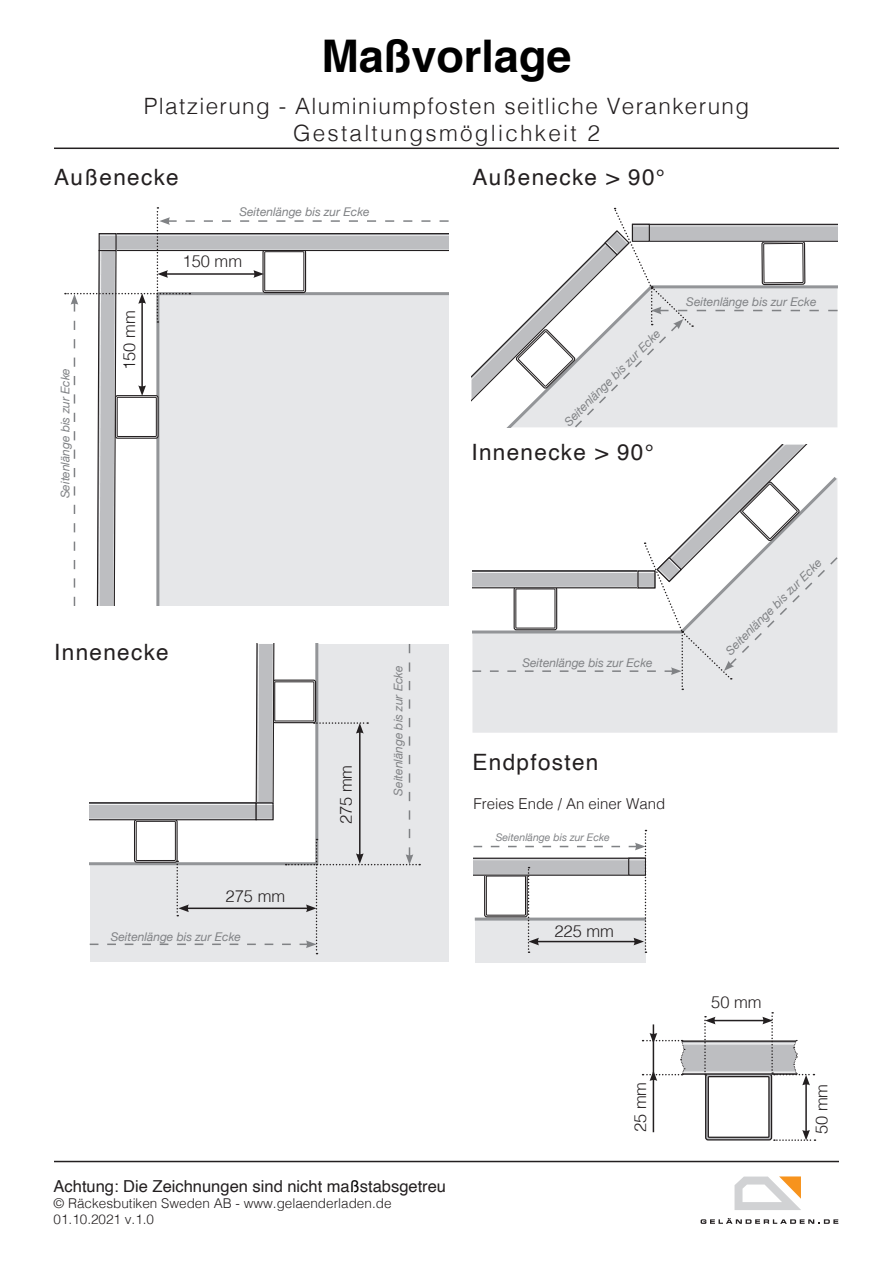
<style>
.page{position:relative;width:893px;height:1263px;background:#fff}
.page>*{position:absolute;margin:0;border:0;box-sizing:border-box;transform-origin:0 0}
.Rubrik_huvud_-_tyska{font:700 45px "Helvetica";color:#000}
.Mellanrubrik_-tyska{font:22.5px "Helvetica";letter-spacing:.06em;color:#231f20}
.Underrubrik_tyska{font:300 22.5px "Helvetica";letter-spacing:.06em;color:#231f20}
.Underrubrik_-_tyska{font:300 22.5px "Helvetica";letter-spacing:.1em;color:#231f20}
.Mått{font:16.5px "Helvetica";color:#231f20}
.Mått-2{font:300 16.5px "Helvetica";color:#231f20}
.Mått-3{font:300 15px "Helvetica";color:#231f20}
.Mått-4{font:300 13.5px "Helvetica";color:#231f20}
.kursiv_liten_text{font:italic 12px "Helvetica Neue";color:#808285}
.kursiv_liten_text-2{font:italic 10.5px "Helvetica Neue";color:#808285}
.s1{color:#000}
</style>
<div class="page">
<div style="left:472px;top:690px;width:365px;height:43px;background:#e6e7e9"></div>
<div style="left:90px;top:864px;width:359px;height:98px;background:#e6e7e9"></div>
<div style="left:317px;top:644px;width:132px;height:288px;background:#e6e7e9"></div>
<div style="left:475px;top:919px;width:189px;height:43px;background:#e6e7e9"></div>
<div style="left:646px;top:805px;width:43px;height:163px;background:#fff"></div>
<svg style="left:471px;top:208px;width:367px;height:220px"></svg>
<svg style="left:472px;top:445px;width:366px;height:245px"></svg>
<svg style="left:90px;top:644px;width:330px;height:310px"></svg>
<svg style="left:65px;top:207px;width:384px;height:399px"></svg>
<svg style="left:643px;top:1012px;width:172px;height:129px"></svg>
<svg style="left:474px;top:830px;width:172px;height:123px"></svg>
<svg style="left:734px;top:1176px;width:67px;height:34px"></svg>
<svg style="left:701px;top:1218px;width:137px;height:6px"></svg>
<hr style="left:54px;top:1161px;width:785px;height:1px;background:#231f20">
<hr style="left:54px;top:148px;width:785px;height:1px;background:#231f20">
<p class="Rubrik_huvud_-_tyska" style="left:321px;top:20px;width:252px">Maßvorlage</p>
<p class="Underrubrik_tyska" style="left:144px;top:86px;width:607px">Platzierung - Aluminiumpfosten seitliche Verankerung</p>
<p class="Underrubrik_-_tyska" style="left:293px;top:113px;width:308px">Gestaltungsmöglichkeit 2</p>
<p class="Mellanrubrik_-tyska" style="left:54px;top:160px;width:126px">Außenecke</p>
<p class="Mellanrubrik_-tyska" style="left:472px;top:160px;width:194px">Außenecke &gt; 90°</p>
<p class="kursiv_liten_text" style="left:239px;top:203px;width:132px">Seitenlänge bis zur Ecke</p>
<p class="kursiv_liten_text" style="left:57px;top:498px;width:132px;rotate:-90deg">Seitenlänge bis zur Ecke</p>
<p class="Mått-2" style="left:115px;top:370px;width:61px;rotate:-90deg">150 mm</p>
<p class="Mått-2" style="left:182px;top:247px;width:61px">150 mm</p>
<p class="Mellanrubrik_-tyska" style="left:54px;top:635px;width:116px">Innenecke</p>
<p class="Mått-2" style="left:226px;top:882px;width:61px">275 mm</p>
<p class="kursiv_liten_text" style="left:111px;top:928px;width:132px">Seitenlänge bis zur Ecke</p>
<p class="Mått-2" style="left:332px;top:824px;width:61px;rotate:-90deg">275 mm</p>
<p class="kursiv_liten_text" style="left:389px;top:795px;width:132px;rotate:-90deg">Seitenlänge bis zur Ecke</p>
<p class="kursiv_liten_text" style="left:560px;top:417px;width:132px;rotate:-45deg">Seitenlänge bis zur Ecke</p>
<p class="Mellanrubrik_-tyska" style="left:471px;top:435px;width:184px">Innenecke &gt; 90°</p>
<p class="kursiv_liten_text" style="left:686px;top:293px;width:132px">Seitenlänge bis zur Ecke</p>
<p class="kursiv_liten_text" style="left:522px;top:654px;width:132px">Seitenlänge bis zur Ecke</p>
<p class="Mellanrubrik_-tyska" style="left:472px;top:744px;width:127px">Endpfosten</p>
<p class="Mått-3" style="left:474px;top:791px;width:193px">Freies Ende / An einer Wand</p>
<p class="kursiv_liten_text-2" style="left:496px;top:830px;width:115px">Seitenlänge bis zur Ecke</p>
<p class="Mått-2" style="left:554px;top:917px;width:61px">225 mm</p>
<p class="kursiv_liten_text" style="left:722px;top:646px;width:132px;rotate:-45deg">Seitenlänge bis zur Ecke</p>
<p class="Mått-2" style="left:711px;top:988px;width:52px">50 mm</p>
<p class="Mått" style="left:54px;top:1173px;width:394px">Achtung: Die Zeichnungen sind nicht ma<span class="s1">ß</span>stabsgetreu</p>
<p class="Mått-4" style="left:54px;top:1192px;width:339px">© Räckesbutiken Sweden AB - www.gelaenderladen.de</p>
<p class="Mått-4" style="left:54px;top:1208px;width:102px">01.10.2021 v.1.0</p>
<p class="Mått-2" style="left:626px;top:1132px;width:52px;rotate:-90deg">25 mm</p>
<p class="Mått-2" style="left:808px;top:1134px;width:52px;rotate:-90deg">50 mm</p>
</div>
